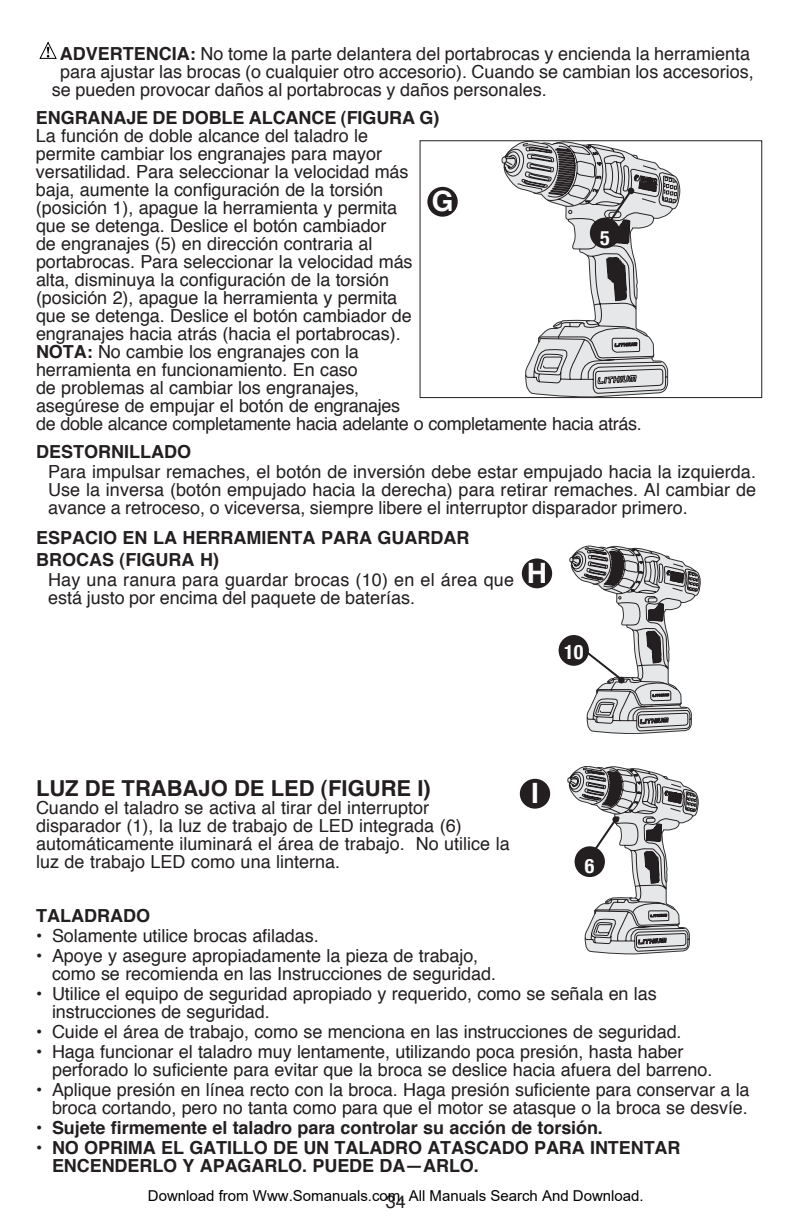
<style>
.page{position:relative;width:792px;height:1224px;background:#fff}
.page>*{position:absolute;margin:0;border:0;box-sizing:border-box;transform-origin:0 0}
.t1{font:700 28px "Helvetica";color:#fff}
.t2{font:700 22px "Helvetica";color:#231f20}
.t3{font:700 condensed 20px "Helvetica Neue";color:#fff}
.t4{font:18px/18px "Helvetica";letter-spacing:-.005em;color:#231f20}
.t5{font:700 18px/18px "Helvetica";letter-spacing:-.005em;color:#231f20}
.t6{font:15px "Arial";color:#000}
.s1{font-weight:700}
.s2{font-weight:400}
</style>
<div class="page">
<svg style="left:39px;top:41px;width:18px;height:18px"></svg>
<svg style="left:502px;top:142px;width:178px;height:254px"></svg>
<svg style="left:525px;top:142px;width:154px;height:252px"></svg>
<svg style="left:504px;top:144px;width:173px;height:246px"></svg>
<div style="left:420px;top:140px;width:342px;height:258px;border:1px solid #231f20"></div>
<div style="left:427px;top:187px;width:31px;height:30px;background:#231f20;border-radius:50%"></div>
<svg style="left:517px;top:143px;width:140px;height:159px"></svg>
<div style="left:590px;top:218px;width:30px;height:30px;background:#231f20;border-radius:50%"></div>
<div style="left:522px;top:558px;width:30px;height:30px;background:#231f20;border-radius:50%"></div>
<svg style="left:570px;top:546px;width:131px;height:188px"></svg>
<div style="left:559px;top:635px;width:30px;height:31px;background:#231f20;border-radius:50%"></div>
<div style="left:520px;top:779px;width:30px;height:30px;background:#231f20;border-radius:50%"></div>
<svg style="left:568px;top:766px;width:131px;height:188px"></svg>
<div style="left:575px;top:846px;width:30px;height:31px;background:#231f20;border-radius:50%"></div>
<p class="t4" style="left:60px;top:45px;width:692px"><span class="s1">ADVERTENCIA:</span> No tome la parte delantera del portabrocas y encienda la herramienta</p>
<p class="t4" style="left:60px;top:63px;width:695px">para ajustar las brocas (o cualquier otro accesorio). Cuando se cambian los accesorios,</p>
<p class="t4" style="left:52px;top:81px;width:496px">se pueden provocar daños al portabrocas y daños personales.</p>
<p class="t5" style="left:36px;top:108px;width:52px">ENGRANAJ</p>
<p class="t5" style="left:136px;top:108px;width:59px">E DE DOBL</p>
<p class="t5" style="left:233px;top:108px;width:30px">E ALCANC</p>
<p class="t5" style="left:324px;top:108px;width:66px">E (FIGURA</p>
<p class="t5" style="left:420px;top:108px;width:21px">G)</p>
<p class="t4" style="left:36px;top:127px;width:607px">La función de doble alcance del taladro le<br>permite cambiar los engranajes para mayor<br>versatilidad. Para seleccionar la velocidad más<br>baja, aumente la configuración de la torsión<br>(posición 1), apague la herramienta y permita<br>que se detenga. Deslice el botón cambiador<br>de engranajes (5) en dirección contraria al<br>portabrocas. Para seleccionar la velocidad más<br>alta, disminuya la configuración de la torsión<br>(posición 2), apague la herramienta y permita<br>que se detenga. Deslice el botón cambiador de<br>engranajes hacia atrás (hacia el portabrocas).<br><span class="s1">NOTA:</span> No cambie los engranajes con la<br>herramienta en funcionamiento. En caso<br>de problemas al cambiar los engranajes,<br>asegúrese de empujar el botón de engranajes<br>de doble alcance completamente hacia adelante o completamente hacia atrás.</p>
<p class="t5" style="left:36px;top:442px;width:38px">DESTORNILLADO</p>
<p class="t4" style="left:48px;top:463px;width:710px;text-align:justify">Para impulsar remaches, el botón de inversión debe estar empujado hacia la izquierda.<br>Use la inversa (botón empujado hacia la derecha) para retirar remaches. Al cambiar de avance a retroceso, o viceversa, siempre libere el interruptor disparador primero.</p>
<p class="t5" style="left:36px;top:528px;width:13px">ESPACIO</p>
<p class="t5" style="left:123px;top:528px;width:98px">EN LA HERRAMI</p>
<p class="t5" style="left:267px;top:528px;width:25px">ENTA</p>
<p class="t5" style="left:321px;top:528px;width:14px">PARA</p>
<p class="t5" style="left:378px;top:528px;width:28px">GUARDAR</p>
<p class="t5" style="left:36px;top:550px;width:14px">BROCAS</p>
<p class="t5" style="left:120px;top:550px;width:101px">(FIGURA H)</p>
<p class="t4" style="left:48px;top:571px;width:468px">Hay una ranura para guardar brocas (10) en el área que está justo por encima del paquete de baterías.</p>
<h1 class="t1" style="left:432px;top:176px;width:20px">G</h1>
<p class="t3" style="left:600px;top:225px;width:11px">5</p>
<h1 class="t1" style="left:527px;top:547px;width:18px">H</h1>
<p class="t3" style="left:564px;top:639px;width:21px">10</p>
<p class="t2" style="left:36px;top:769px;width:102px">LUZ DE TRABAJO</p>
<p class="t2" style="left:234px;top:769px;width:198px">DE LED (FIGURE I)</p>
<p class="t4" style="left:36px;top:799px;width:475px">Cuando el taladro se activa al tirar del interruptor disparador (1), la luz de trabajo de LED integrada (6) automáticamente iluminará el área de trabajo. No utilice la luz de trabajo LED como una linterna.</p>
<p class="t5" style="left:36px;top:906px;width:25px">TALADRADO</p>
<p class="t4" style="left:36px;top:927px;width:284px">• Solamente utilice brocas afiladas.</p>
<p class="t4" style="left:52px;top:947px;width:446px;text-indent:-16px">• Apoye y asegure apropiadamente la pieza de trabajo, como se recomienda en las Instrucciones de seguridad.</p>
<p class="t4" style="left:52px;top:985px;width:606px;text-indent:-16px">• Utilice el equipo de seguridad apropiado y requerido, como se señala en las instrucciones de seguridad.</p>
<p class="t4" style="left:36px;top:1023px;width:647px">• Cuide el área de trabajo, como se menciona en las instrucciones de seguridad.</p>
<p class="t4" style="left:52px;top:1043px;width:662px;text-indent:-16px">• Haga funcionar el taladro muy lentamente, utilizando poca presión, hasta haber perforado lo suficiente para evitar que la broca se deslice hacia afuera del barreno.</p>
<p class="t4" style="left:36px;top:1081px;width:715px;text-align:right">• Aplique presión en línea recto con la broca. Haga presión suficiente para conservar a la broca cortando, pero no tanta como para que el motor se atasque o la broca se desvíe.</p>
<p class="t5" style="left:36px;top:1118px;width:568px"><span class="s2">•</span> SUJETE FIRMEMENTE EL TALADRO PARA CONTROLAR SU ACCIÓN DE TORSIÓN.</p>
<p class="t5" style="left:52px;top:1138px;width:630px;text-indent:-16px">• NO OPRIMA EL GATILLO DE UN TALADRO ATASCADO PARA INTENTAR<br>ENCENDERLO Y APAGARLO. PUEDE DA—ARLO.</p>
<h1 class="t1" style="left:531px;top:768px;width:9px">I</h1>
<p class="t3" style="left:585px;top:854px;width:11px">6</p>
<p class="t6" style="left:148px;top:1187px;width:497px">Download from Www.Somanuals.com. All Manuals Search And Download.</p>
<p class="t4" style="left:386px;top:1193px;width:22px">34</p>
</div>
